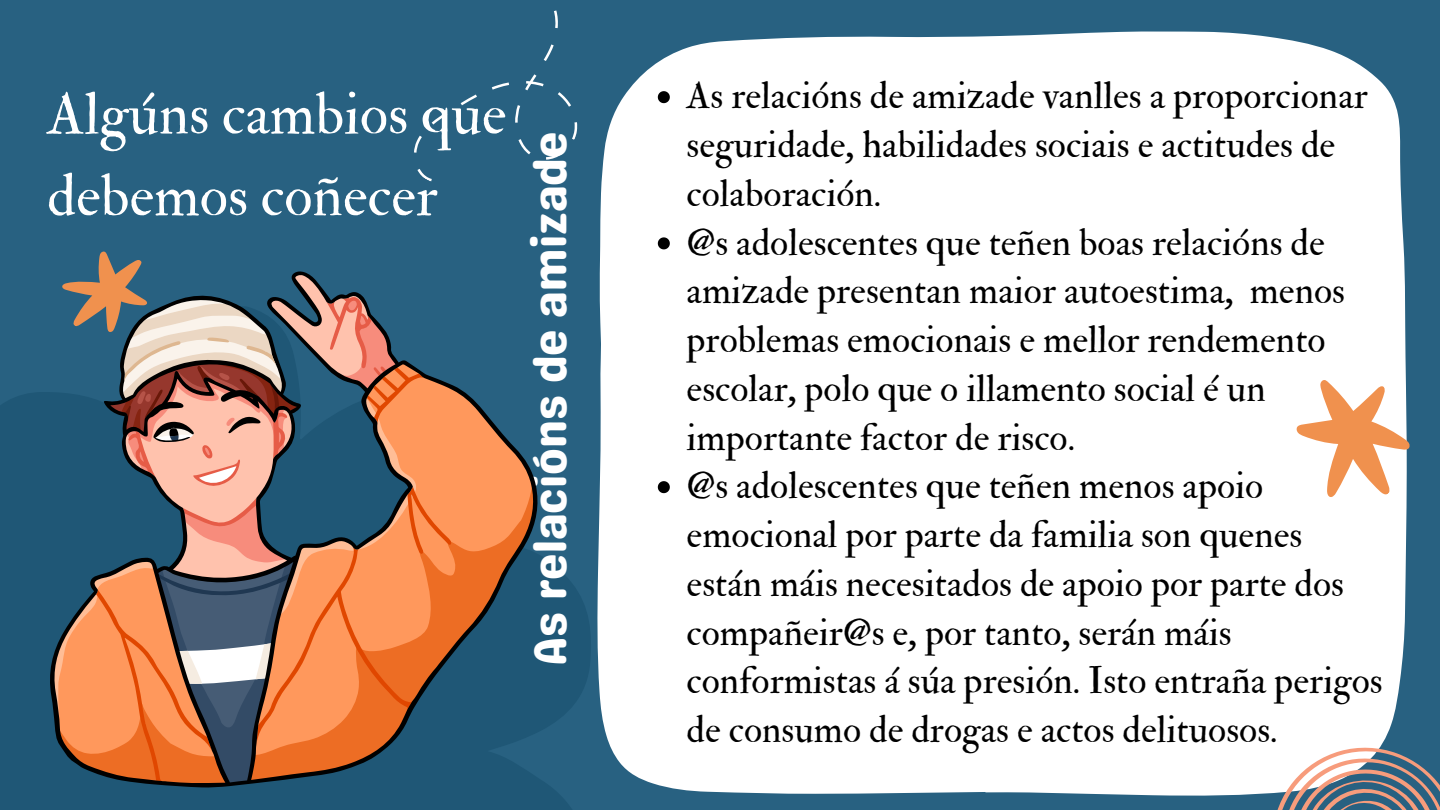
<style>
.page{position:relative;width:1440px;height:810px;background:#286181}
.page>*{position:absolute;margin:0;border:0;box-sizing:border-box;transform-origin:0 0}
.t1{font:58.8px/81.8px "IM FELL Double Pica Roman";color:#fff}
.t2{font:46px "Genty Sans";color:#fff}
.t3{font:37.7px/48.8px "IM FELL Double Pica Roman";color:#000}
</style>
<div class="page">
<svg style="left:0;top:392px;width:591px;height:418px;fill:#1f5776"></svg>
<div style="left:597px;top:31px;width:810px;height:765px;background:#fff"></div>
<svg style="left:658px;top:91px;width:12px;height:12px"></svg>
<svg style="left:658px;top:237px;width:12px;height:12px"></svg>
<svg style="left:658px;top:481px;width:12px;height:12px"></svg>
<svg style="left:1271px;top:353px;width:139px;height:170px;background:#f6e2d4"></svg>
<svg style="left:414px;top:10px;width:219px;height:222px"></svg>
<svg style="left:1271px;top:746px;width:169px;height:64px"></svg>
<svg style="left:50px;top:384px;width:487px;height:403px"></svg>
<svg style="left:47px;top:251px;width:404px;height:535px"></svg>
<p class="t1" style="left:47px;top:74px;width:461px">Algúns cambios que debemos coñecer</p>
<p class="t2" style="left:523px;top:666px;width:536px;rotate:-90deg">As relacións de amizade</p>
<p class="t3" style="left:687px;top:72px;width:683px">As relacións de amizade vanlles a proporcionar seguridade, habilidades sociais e actitudes de colaboración.</p>
<p class="t3" style="left:687px;top:218px;width:660px">@s adolescentes que teñen boas relacións de amizade presentan maior autoestima, menos problemas emocionais e mellor rendemento escolar, polo que o illamento social é un importante factor de risco.</p>
<p class="t3" style="left:687px;top:462px;width:698px">@s adolescentes que teñen menos apoio emocional por parte da familia son quenes están máis necesitados de apoio por parte dos compañeir@s e, por tanto, serán máis conformistas á súa presión. Isto entraña perigos de consumo de drogas e actos delituosos.</p>
</div>
